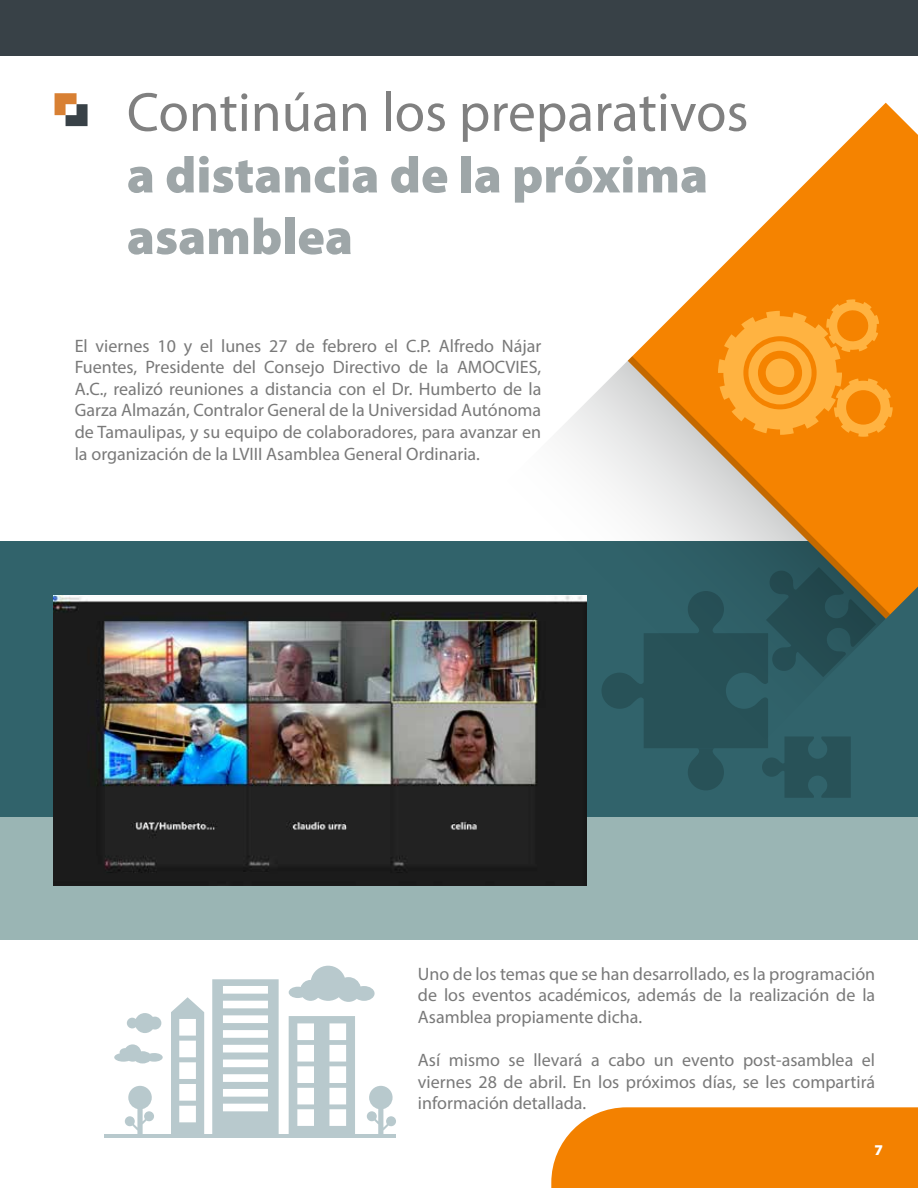
<style>
.page{position:relative;width:918px;height:1188px;background:#fff}
.page>*{position:absolute;margin:0;border:0;box-sizing:border-box;transform-origin:0 0}
.t1{font:55.5px "Myriad Pro";color:#808080}
.t2{font:900 51.3px/61.7px "Myriad Pro";color:#9ea6a8}
.t3{font:18px/21.6px "Myriad Pro";color:#797979;text-align:justify}
.t4{font:900 15px "Myriad Pro";color:#fff}
</style>
<div class="page">
<div style="left:0;top:542px;width:918px;height:397px;background:#31636b"></div>
<div style="left:551px;top:1107px;width:367px;height:81px;background:#f38100"></div>
<div style="left:0;top:817px;width:918px;height:122px;background:#9ab5b4"></div>
<svg style="left:632px;top:103px;width:286px;height:512px;fill:#f58300"></svg>
<svg style="left:718px;top:299px;width:175px;height:138px;background:#f9971b"></svg>
<svg style="left:507px;top:356px;width:383px;height:384px"></svg>
<svg style="left:602px;top:567px;width:274px;height:231px"></svg>
<div style="left:0;top:0;width:918px;height:56px;background:#384147"></div>
<img style="left:53px;top:596px;width:533px;height:289px">
<svg style="left:289px;top:966px;width:86px;height:36px"></svg>
<svg style="left:171px;top:997px;width:33px;height:137px"></svg>
<svg style="left:289px;top:1016px;width:66px;height:118px"></svg>
<svg style="left:212px;top:979px;width:67px;height:155px"></svg>
<hr style="left:105px;top:1134px;width:291px;height:4px;background:#b8c9cd">
<svg style="left:125px;top:1086px;width:29px;height:48px"></svg>
<svg style="left:367px;top:1086px;width:29px;height:48px"></svg>
<svg style="left:114px;top:1044px;width:49px;height:19px"></svg>
<svg style="left:127px;top:1013px;width:34px;height:20px"></svg>
<svg style="left:55px;top:93px;width:33px;height:33px"></svg>
<h1 class="t1" style="left:127px;top:78px;width:623px">Continúan los preparativos</h1>
<h2 class="t2" style="left:127px;top:142px;width:583px">a distancia de la próxima asamblea</h2>
<p class="t3" style="left:75px;top:335px;width:468px">El viernes 10 y el lunes 27 de febrero el C.P. Alfredo Nájar Fuentes, Presidente del Consejo Directivo de la AMOCVIES, A.C., realizó reuniones a distancia con el Dr. Humberto de la Garza Almazán, Contralor General de la Universidad Autónoma de Tamaulipas, y su equipo de colaboradores, para avanzar en la organización de la LVIII Asamblea General Ordinaria.</p>
<p class="t3" style="left:418px;top:963px;width:459px">Uno de los temas que se han desarrollado, es la programación de los eventos académicos, además de la realización de la Asamblea propiamente dicha.</p>
<p class="t3" style="left:418px;top:1049px;width:459px">Así mismo se llevará a cabo un evento post-asamblea el viernes 28 de abril. En los próximos días, se les compartirá información detallada.</p>
<p class="t4" style="left:875px;top:1140px;width:10px">7</p>
</div>
